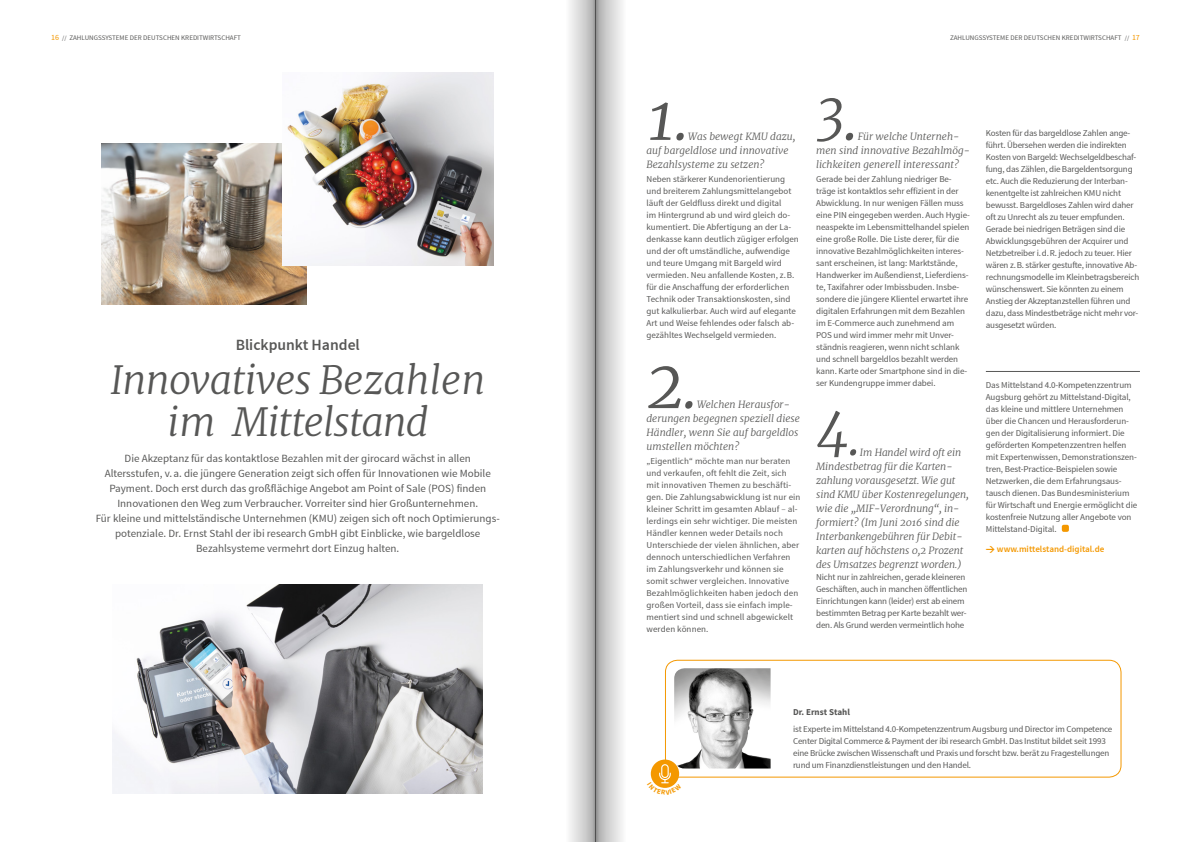
<style>
.page{position:relative;width:1191px;height:842px;background:#fff}
.page>*{position:absolute;margin:0;border:0;box-sizing:border-box;transform-origin:0 0}
.t1{font:italic 300 66px "Merriweather";color:#575756}
.t2{font:italic 300 55px "Merriweather";color:#575756}
.t3{font:italic 300 39.1px/41.5px "Merriweather";letter-spacing:-.02em;color:#575756;text-align:center}
.t4{font:600 15.6px "Source Sans Pro";color:#575756}
.t5{font:11px/15px "Source Sans Pro";color:#575756;text-align:center}
.t6{font:italic 300 10px/14px "Merriweather";color:#575756}
.t7{font:9px/12px "Source Sans Pro";letter-spacing:-.01em;color:#575756}
.t8{font:9px/12px "Source Sans Pro";letter-spacing:.01em;color:#575756}
.t9{font:600 9px "Source Sans Pro";color:#f49800}
.t10{font:700 9px "Source Sans Pro";color:#575756}
.t11{font:7px "Source Sans Pro";color:#575756}
.s1{font-size:8px;color:#f49800}
.s2{font-size:6.2px}
.s3{font-size:66px}
.s4{font-family:"DIN";font-weight:700}
</style>
<div class="page">
<img style="left:113px;top:585px;width:369px;height:208px">
<div style="left:1061px;top:525px;width:8px;height:7px;background:#f49800;border-radius:2px"></div>
<div style="left:665px;top:660px;width:456px;height:118px;border:1px solid #f49800;border-radius:12px"></div>
<img style="left:674px;top:668px;width:96px;height:100px">
<svg style="left:651px;top:759px;width:28px;height:29px"></svg>
<img style="left:102px;top:144px;width:204px;height:160px">
<img style="left:282px;top:72px;width:212px;height:194px">
<hr style="left:986px;top:371px;width:154px;height:1px;background:#575756">
<svg style="left:569px;top:0;width:26px;height:842px;background:#d2d2d2"></svg>
<svg style="left:595px;top:0;width:28px;height:842px;background:#cbcbcb"></svg>
<svg style="left:650px;top:764px;width:31px;height:24px"></svg>
<p class="t11" style="left:51px;top:34px;width:191px"><span class="s1">16</span> <span class="s2">//</span> ZAHLUNGSSYSTEME DER DEUTSCHEN KREDITWIRTSCHAFT</p>
<p class="t11" style="left:950px;top:34px;width:191px">ZAHLUNGSSYSTEME DER DEUTSCHEN KREDITWIRTSCHAFT <span class="s2">//</span> <span class="s1">17</span></p>
<h3 class="t4" style="left:236px;top:336px;width:126px">Blickpunkt Handel</h3>
<h3 class="t3" style="left:110px;top:358px;width:377px">Innovatives Bezahlen im Mittelstand</h3>
<p class="t5" style="left:96px;top:451px;width:405px">Die Akzeptanz für das kontaktlose Bezahlen mit der girocard wächst in allen Altersstufen, v.a. die jüngere Generation zeigt sich offen für Innovationen wie Mobile Payment. Doch erst durch das großflächige Angebot am Point of Sale (POS) finden Innovationen den Weg zum Verbraucher. Vorreiter sind hier Großunternehmen.<br>Für kleine und mittelständische Unternehmen (KMU) zeigen sich oft noch Optimierungs&shy;potenziale. Dr. Ernst Stahl der ibi research GmbH gibt Einblicke, wie bargeldlose Bezahlsysteme vermehrt dort Einzug halten.</p>
<h1 class="t1" style="left:646px;top:70px;width:45px">1.</h1>
<p class="t6" style="left:646px;top:129px;width:150px;text-indent:42px">Was bewegt KMU dazu, auf bargeldlose und innovative<br>Bezahlsysteme zu setzen?</p>
<p class="t7" style="left:646px;top:173px;width:154px">Neben stärkerer Kundenorientierung und breiterem Zahlungsmittelangebot läuft der Geldfluss direkt und digital<br>im Hintergrund ab und wird gleich do&shy;kumentiert. Die Abfertigung an der La&shy;denkasse kann deutlich zügiger erfolgen und der oft umständliche, aufwendige und teure Umgang mit Bargeld wird vermieden. Neu anfallende Kosten, z.B. für die Anschaffung der erforderlichen Technik oder Transaktionskosten, sind gut kalkulierbar. Auch wird auf elegante Art und Weise fehlendes oder falsch ab&shy;gezähltes Wechselgeld vermieden.</p>
<h1 class="t1" style="left:646px;top:338px;width:53px">2.</h1>
<p class="t6" style="left:646px;top:397px;width:155px;text-indent:50px">Welchen Herausfor&shy;derungen begegnen speziell diese<br>Händler, wenn Sie auf bargeldlos umstellen möchten?</p>
<p class="t8" style="left:646px;top:455px;width:155px">„Eigentlich“ möchte man nur beraten und verkaufen, oft fehlt die Zeit, sich mit innovativen Themen zu beschäfti&shy;gen. Die Zahlungsabwicklung ist nur ein kleiner Schritt im gesamten Ablauf – al&shy;lerdings ein sehr wichtiger. Die meisten Händler kennen weder Details noch Unterschiede der vielen ähnlichen, aber dennoch unterschiedlichen Verfahren im Zahlungsverkehr und können sie somit schwer vergleichen. Innovative Bezahlmöglichkeiten haben jedoch den großen Vorteil, dass sie einfach imple&shy;mentiert sind und schnell abgewickelt werden können.</p>
<h2 class="t2" style="left:816px;top:74px;width:44px">3<span class="s3">.</span></h2>
<p class="t6" style="left:816px;top:129px;width:155px;text-indent:41px">Für welche Unterneh&shy;men sind innovative Bezahlmög&shy;lichkeiten generell interessant?</p>
<p class="t7" style="left:816px;top:173px;width:155px">Gerade bei der Zahlung niedriger Be&shy;träge ist kontaktlos sehr effizient in der Abwicklung. In nur wenigen Fällen muss eine PIN eingegeben werden. Auch Hygie&shy;neaspekte im Lebensmittelhandel spielen eine große Rolle. Die Liste derer, für die innovative Bezahlmöglichkeiten interes&shy;sant erscheinen, ist lang: Marktstände, Handwerker im Außendienst, Lieferdiens&shy;te, Taxifahrer oder Imbissbuden. Insbe&shy;sondere die jüngere Klientel erwartet ihre digitalen Erfahrungen mit dem Bezahlen im E-Commerce auch zunehmend am POS und wird immer mehr mit Unver&shy;ständnis reagieren, wenn nicht schlank und schnell bargeldlos bezahlt werden kann. Karte oder Smartphone sind in die&shy;ser Kundengruppe immer dabei.</p>
<h2 class="t2" style="left:816px;top:392px;width:46px">4.</h2>
<p class="t6" style="left:816px;top:445px;width:154px;text-indent:44px">Im Handel wird oft ein<br>Mindestbetrag für die Karten&shy;zahlung vorausgesetzt. Wie gut sind KMU über Kostenregelungen, wie die „MIF-Verordnung“, in&shy;formiert? (Im Juni 2016 sind die<br>Interbankengebühren für Debit&shy;karten auf höchstens 0,2 Prozent des Umsatzes begrenzt worden.)</p>
<p class="t7" style="left:816px;top:571px;width:153px">Nicht nur in zahlreichen, gerade kleineren Geschäften, auch in manchen öffentlichen Einrichtungen kann (leider) erst ab einem bestimmten Betrag per Karte bezahlt wer&shy;den. Als Grund werden vermeintlich hohe</p>
<p class="t7" style="left:986px;top:127px;width:155px">Kosten für das bargeldlose Zahlen ange&shy;führt. Übersehen werden die indirekten Kosten von Bargeld: Wechselgeldbeschaf&shy;fung, das Zählen, die Bargeldentsorgung etc. Auch die Reduzierung der Interban&shy;kenentgelte ist zahlreichen KMU nicht bewusst. Bargeldloses Zahlen wird daher oft zu Unrecht als zu teuer empfunden.<br>Gerade bei niedrigen Beträgen sind die Abwicklungsgebühren der Acquirer und Netzbetreiber i.d.R. jedoch zu teuer. Hier wären z.B. stärker gestufte, innovative Ab&shy;rechnungsmodelle im Kleinbetragsbereich wünschenswert. Sie könnten zu einem Anstieg der Akzeptanzstellen führen und dazu, dass Mindestbeträge nicht mehr vor&shy;ausgesetzt würden.</p>
<p class="t7" style="left:986px;top:379px;width:153px">Das Mittelstand 4.0-Kompetenzzentrum Augsburg gehört zu Mittelstand-Digital, das kleine und mittlere Unternehmen über die Chancen und Herausforderun&shy;gen der Digitalisierung informiert. Die geförderten Kompetenzzentren helfen mit Expertenwissen, Demonstrationszen&shy;tren, Best-Practice-Beispielen sowie Netzwerken, die dem Erfahrungsaus&shy;tausch dienen. Das Bundesministerium für Wirtschaft und Energie ermöglicht die kostenfreie Nutzung aller Angebote von Mittelstand-Digital.</p>
<p class="t9" style="left:986px;top:544px;width:120px"><span class="s4">&gt;</span> www.mittelstand-digital.de</p>
<p class="t10" style="left:793px;top:706px;width:58px">Dr. Ernst Stahl</p>
<p class="t7" style="left:793px;top:723px;width:321px">ist Experte im Mittelstand 4.0-Kompetenzzentrum Augsburg und Director im Competence Center Digital Commerce &amp; Payment der ibi research GmbH. Das Institut bildet seit 1993 eine Brücke zwischen Wissenschaft und Praxis und forscht bzw. berät zu Fragestellungen rund um Finanzdienstleistungen und den Handel.</p>
</div>
